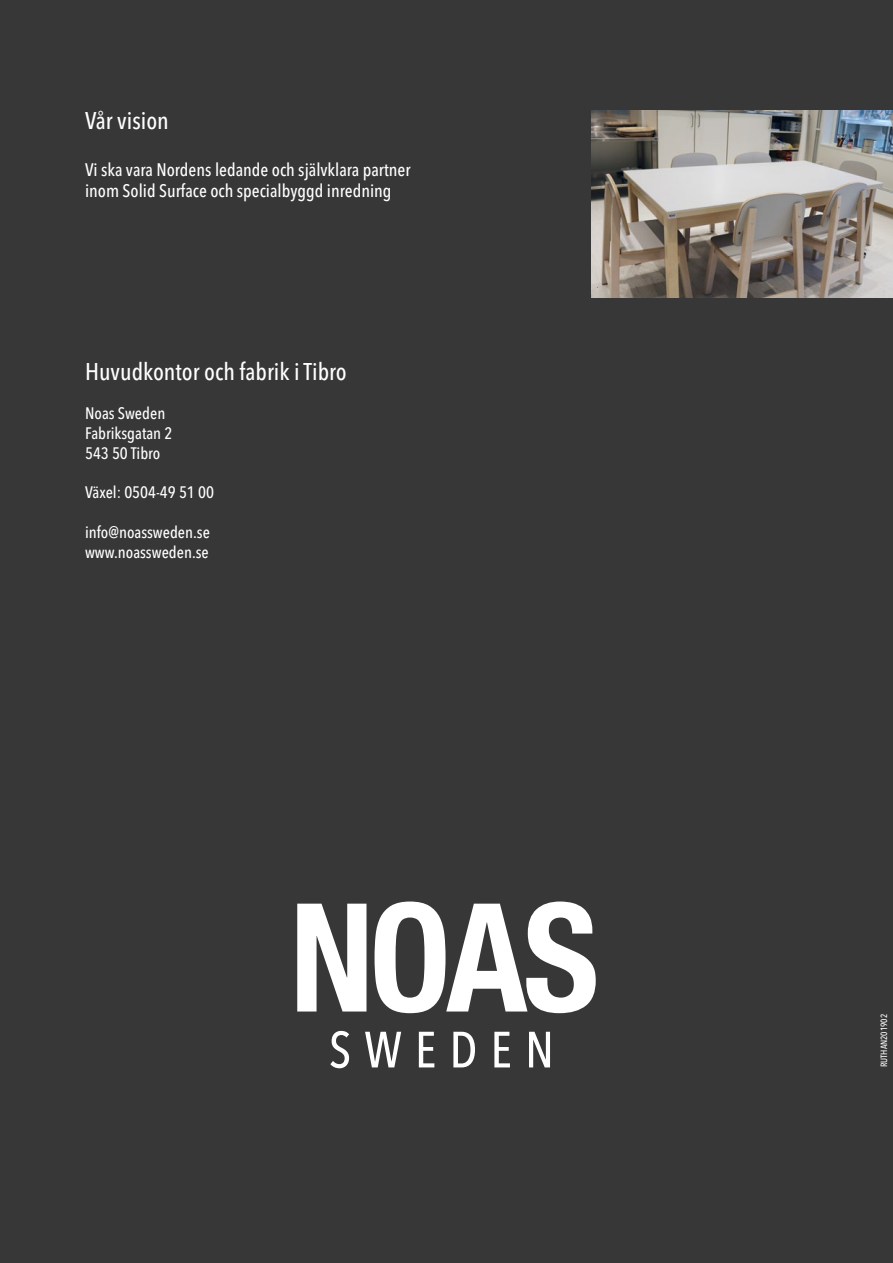
<style>
.page{position:relative;width:893px;height:1263px;background:#373737}
.page>*{position:absolute;margin:0;border:0;box-sizing:border-box;transform-origin:0 0}
.t1{font:500 condensed 24px "Avenir Next LT Pro";color:#fff}
.t2{font:500 condensed 18px/21.6px "Avenir Next LT Pro";color:#fff}
.t3{font:500 condensed 16.5px/19.8px "Avenir Next LT Pro";color:#fff}
.t4{font:500 condensed 9px "Avenir Next LT Pro";color:#fff}
</style>
<div class="page">
<svg style="left:330px;top:1031px;width:19px;height:37px"></svg>
<svg style="left:365px;top:1032px;width:36px;height:35px"></svg>
<svg style="left:419px;top:1032px;width:15px;height:35px"></svg>
<svg style="left:453px;top:1032px;width:22px;height:35px"></svg>
<svg style="left:494px;top:1032px;width:16px;height:35px"></svg>
<svg style="left:529px;top:1032px;width:21px;height:35px"></svg>
<svg style="left:297px;top:904px;width:69px;height:107px"></svg>
<svg style="left:375px;top:901px;width:221px;height:112px"></svg>
<img style="left:591px;top:111px;width:302px;height:187px">
<h1 class="t1" style="left:85px;top:106px;width:85px">Vår vision</h1>
<p class="t2" style="left:85px;top:158px;width:327px">Vi ska vara Nordens ledande och självklara partner inom Solid Surface och specialbyggd inredning</p>
<h1 class="t1" style="left:85px;top:357px;width:263px">Huvudkontor och fabrik i Tibro</h1>
<p class="t3" style="left:85px;top:403px;width:89px">Noas Sweden<br>Fabriksgatan 2<br>543 50 Tibro</p>
<p class="t3" style="left:85px;top:483px;width:130px">Växel: 0504-49 51 00</p>
<p class="t3" style="left:85px;top:522px;width:126px">info@noassweden.se www.noassweden.se</p>
<p class="t4" style="left:878px;top:1067px;width:55px;rotate:-90deg">RUTHAN201902</p>
</div>
